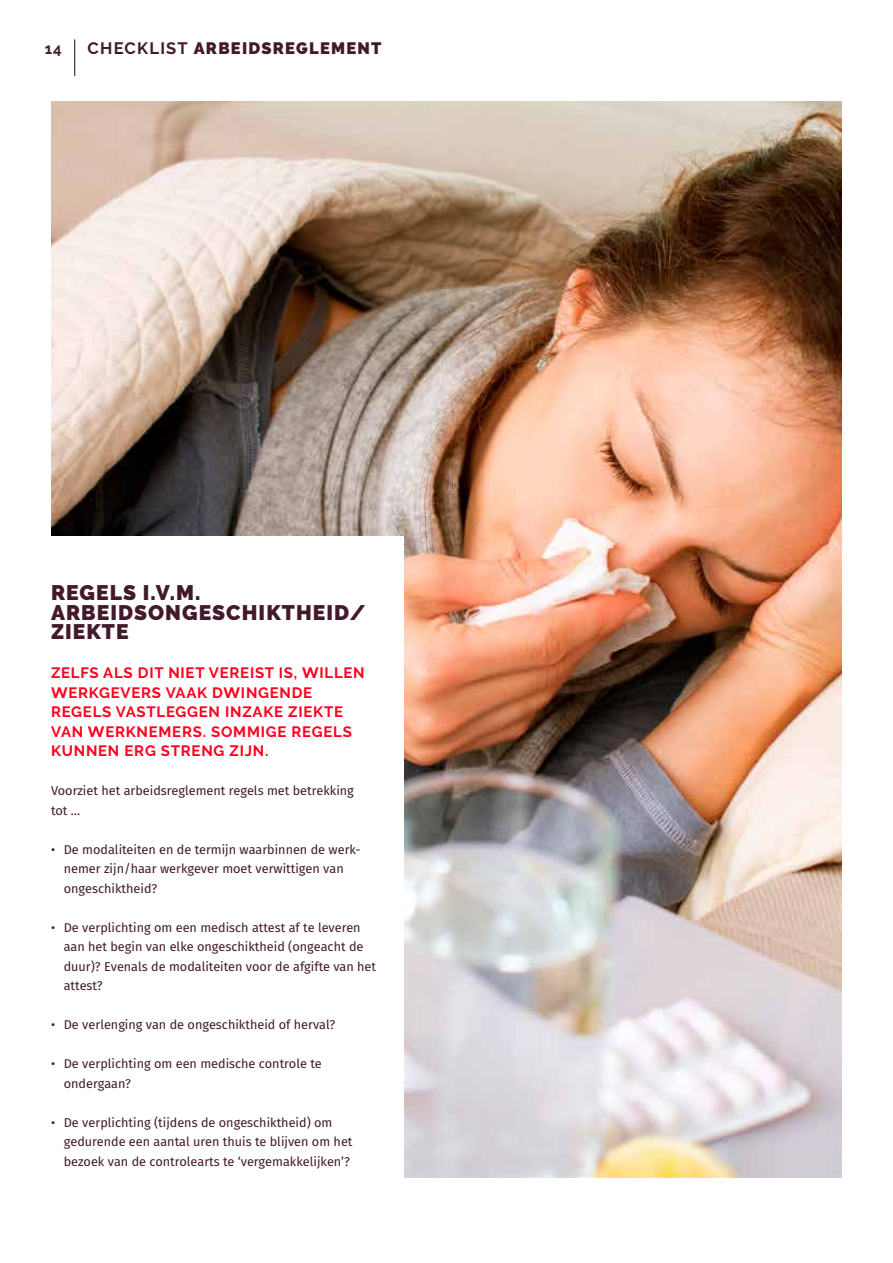
<style>
.page{position:relative;width:893px;height:1263px;background:#fff}
.page>*{position:absolute;margin:0;border:0;box-sizing:border-box;transform-origin:0 0}
.t1{font:900 21px/19.5px "Raleway";letter-spacing:.05em;color:#421a2c}
.t2{font:900 16.5px "Raleway";letter-spacing:.075em;color:#421a2c}
.t3{font:700 15px/19.5px "Raleway";letter-spacing:.05em;color:#ff001e}
.t4{font:700 15px "Raleway";color:#421a2c}
.t5{font:12.75px/19.5px "Fira Sans";color:#421a2c}
.s1{font-weight:700}
</style>
<div class="page">
<img style="left:51px;top:101px;width:791px;height:1077px">
<div style="left:18px;top:536px;width:386px;height:711px;background:#fff"></div>
<hr style="left:74px;top:39px;width:1px;height:37px;background:#421a2c">
<p class="t4" style="left:45px;top:40px;width:19px">14</p>
<p class="t2" style="left:88px;top:38px;width:295px"><span class="s1">CHECKLIST</span> ARBEIDSREGLEMENT</p>
<h1 class="t1" style="left:51px;top:583px;width:316px">REGELS I.V.M.<br>ARBEIDSONGESCHIKTHEID/<br>ZIEKTE</h1>
<p class="t3" style="left:51px;top:663px;width:315px">ZELFS ALS DIT NIET VEREIST IS, WILLEN<br>WERKGEVERS VAAK DWINGENDE<br>REGELS VASTLEGGEN INZAKE ZIEKTE<br>VAN WERKNEMERS. SOMMIGE REGELS<br>KUNNEN ERG STRENG ZIJN.</p>
<p class="t5" style="left:51px;top:780px;width:304px">Voorziet het arbeidsreglement regels met betrekking tot …</p>
<p class="t5" style="left:64px;top:839px;width:298px;text-indent:-13px">• De modaliteiten en de termijn waarbinnen de werk&shy;nemer zijn/haar werkgever moet verwittigen van ongeschiktheid?</p>
<p class="t5" style="left:64px;top:917px;width:314px;text-indent:-13px">• De verplichting om een medisch attest af te leveren aan het begin van elke ongeschiktheid (ongeacht de duur)? Evenals de modaliteiten voor de afgifte van het attest?</p>
<p class="t5" style="left:51px;top:1014px;width:286px">• De verlenging van de ongeschiktheid of herval?</p>
<p class="t5" style="left:64px;top:1053px;width:259px;text-indent:-13px">• De verplichting om een medische controle te ondergaan?</p>
<p class="t5" style="left:64px;top:1112px;width:290px;text-indent:-13px">• De verplichting (tijdens de ongeschiktheid) om gedurende een aantal uren thuis te blijven om het bezoek van de controlearts te ‘vergemakkelijken’?</p>
</div>
